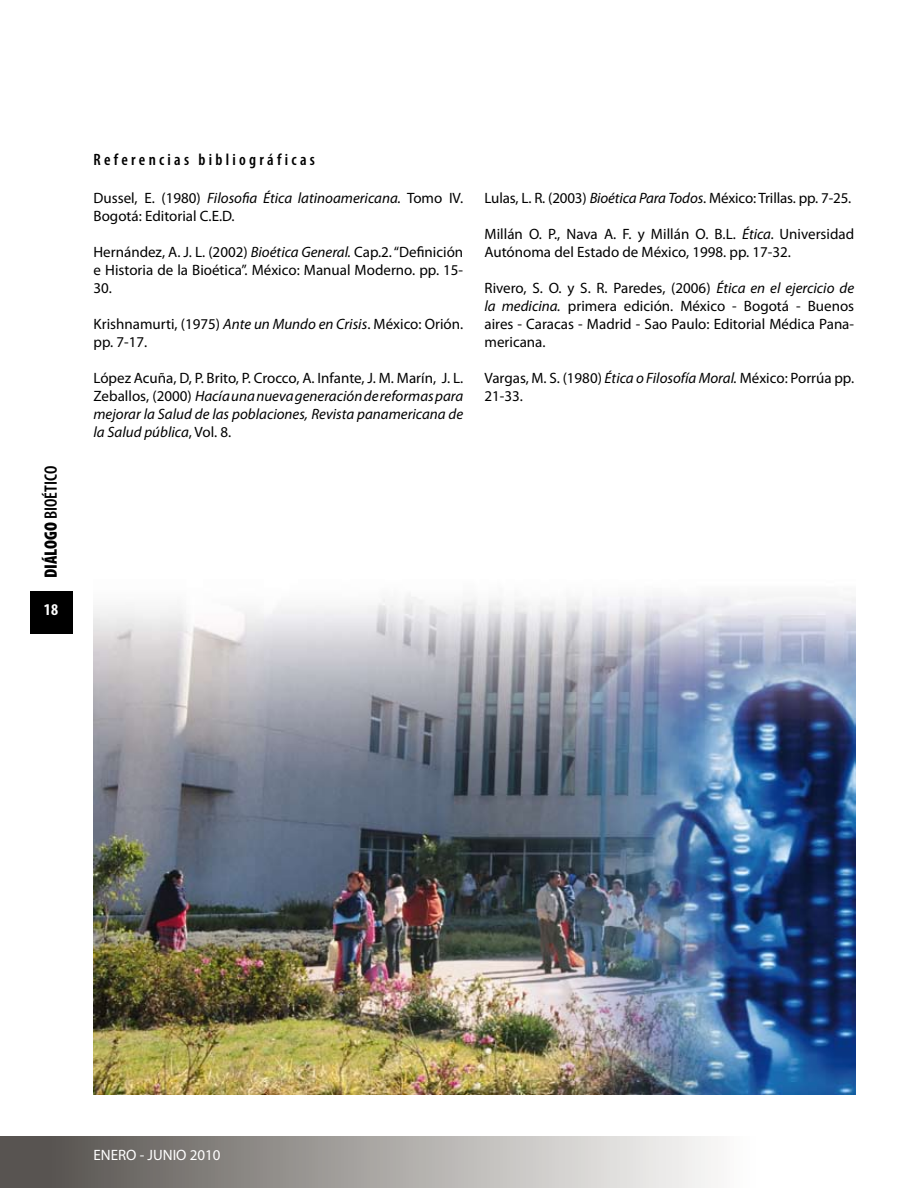
<style>
.page{position:relative;width:918px;height:1188px;background:#fff}
.page>*{position:absolute;margin:0;border:0;box-sizing:border-box;transform-origin:0 0}
.t1{font:600 condensed 18px "Myriad Pro";color:#000}
.t2{font:600 condensed 16.5px "Myriad Pro";letter-spacing:.2em;color:#000}
.t3{font:700 condensed 16.5px "Myriad Pro";color:#fff}
.t4{font:15px/18px "Myriad Pro";color:#000}
.t5{font:italic 15px/18px "Myriad Pro";color:#000;text-align:justify}
.t6{font:15px "Myriad Pro";color:#fff}
.s1{font-weight:900}
.s2{font-style:italic}
.s3{font-style:normal}
</style>
<div class="page">
<div style="left:0;top:1136px;width:918px;height:52px;background:linear-gradient(to right,#57524e,#fff)"></div>
<div style="left:30px;top:591px;width:42px;height:43px;background:#000"></div>
<img style="left:94px;top:594px;width:762px;height:500px">
<p class="t1" style="left:40px;top:578px;width:113px;rotate:-90deg"><span class="s1">DIÁLOGO</span> BIOÉTICO</p>
<p class="t3" style="left:44px;top:599px;width:16px">18</p>
<p class="t2" style="left:94px;top:150px;width:223px">Referencias bibliográficas</p>
<p class="t4" style="left:94px;top:189px;width:371px">Dussel, E. (1980) <span class="s2">Filosofia Ética latinoamericana.</span> Tomo IV.<br>Bogotá: Editorial C.E.D.</p>
<p class="t4" style="left:94px;top:243px;width:371px;text-align:justify">Hernández, A. J. L. (2002) <span class="s2">Bioética General.</span> Cap.2. “Definición e Historia de la Bioética”. México: Manual Moderno. pp. 15- 30.</p>
<p class="t4" style="left:94px;top:315px;width:371px">Krishnamurti, (1975) <span class="s2">Ante un Mundo en Crisis</span>. México: Orión. pp. 7-17.</p>
<p class="t5" style="left:94px;top:369px;width:371px"><span class="s3">López Acuña, D, P. Brito, P. Crocco, A. Infante, J. M. Marín, J. L.<br>Zeballos, (2000)</span> Hacía una nueva generación de reformas para mejorar la Salud de las poblaciones, Revista panamericana de la Salud pública<span class="s3">, Vol. 8.</span></p>
<p class="t4" style="left:485px;top:189px;width:368px">Lulas, L. R. (2003) <span class="s2">Bioética Para Todos</span>. México: Trillas. pp. 7-25.</p>
<p class="t4" style="left:485px;top:225px;width:371px">Millán O. P., Nava A. F. y Millán O. B.L. <span class="s2">Ética.</span> Universidad<br>Autónoma del Estado de México, 1998. pp. 17-32.</p>
<p class="t4" style="left:485px;top:279px;width:371px;text-align:justify">Rivero, S. O. y S. R. Paredes, (2006) <span class="s2">Ética en el ejercicio de la medicina.</span> primera edición. México - Bogotá - Buenos aires - Caracas - Madrid - Sao Paulo: Editorial Médica Pana&shy;mericana.</p>
<p class="t4" style="left:485px;top:369px;width:371px">Vargas, M. S. (1980) <span class="s2">Ética o Filosofía Moral.</span> México: Porrúa pp.<br>21-33.</p>
<p class="t6" style="left:94px;top:1146px;width:129px">ENERO - JUNIO 2010</p>
</div>
